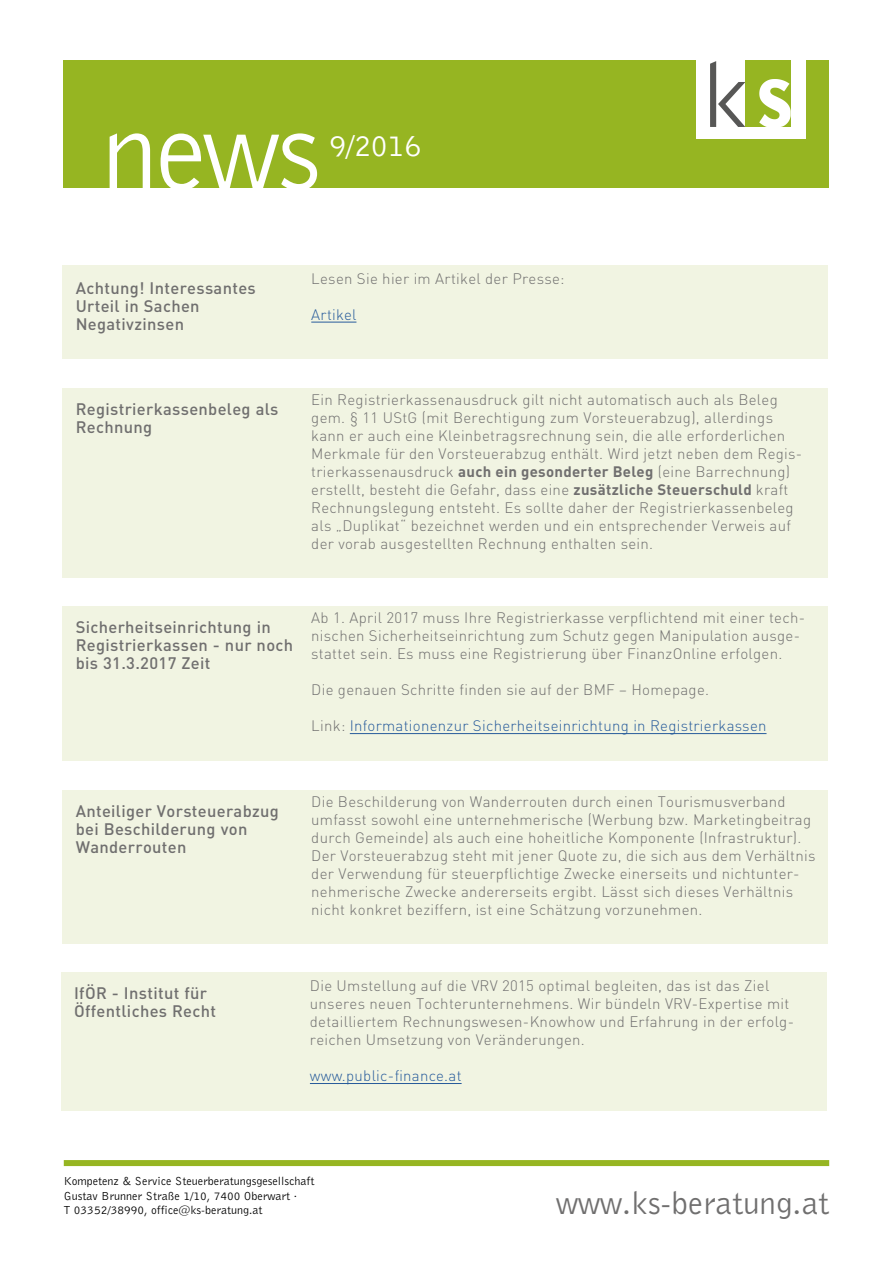
<style>
.page{position:relative;width:893px;height:1263px;background:#fff}
.page>*{position:absolute;margin:0;border:0;box-sizing:border-box;transform-origin:0 0}
.t1{font:114px "Bell Gothic BT";color:#fff}
.t2{font:33px "Bell Gothic BT";color:#706f6f}
.t3{font:31.5px "Bell Gothic BT";color:#fff}
.t4{font:500 16.5px/18px "DIN";letter-spacing:.02em;color:#706f6f}
.t5{font:300 15px/18px "DIN";letter-spacing:.02em;color:#706f6f}
.t6{font:300 15px "DIN";letter-spacing:.02em;color:#275b9b}
.t7{font:12px/14.4px "Bell Gothic BT";color:#000}
.s1{font-weight:700}
.s2{color:#706f6f}
</style>
<div class="page">
<div style="left:62px;top:265px;width:766px;height:93px;background:#f1f4e2"></div>
<div style="left:62px;top:389px;width:766px;height:189px;background:#f1f4e2"></div>
<div style="left:62px;top:607px;width:766px;height:154px;background:#f1f4e2"></div>
<div style="left:62px;top:791px;width:765px;height:153px;background:#f1f4e2"></div>
<div style="left:64px;top:60px;width:765px;height:127px;background:#96b522"></div>
<div style="left:64px;top:1160px;width:765px;height:6px;background:#96b522"></div>
<div style="left:697px;top:53px;width:109px;height:86px;background:#fff"></div>
<svg style="left:710px;top:61px;width:35px;height:66px"></svg>
<div style="left:746px;top:61px;width:45px;height:66px;background:#96b522"></div>
<svg style="left:759px;top:79px;width:32px;height:48px"></svg>
<hr style="left:311px;top:322px;width:45px;height:1px;background:#275b9b">
<hr style="left:350px;top:733px;width:416px;height:1px;background:#275b9b">
<div style="left:62px;top:972px;width:765px;height:139px;background:#f1f4e2"></div>
<hr style="left:310px;top:1083px;width:152px;height:1px;background:#275b9b">
<h1 class="t1" style="left:101px;top:81px;width:221px">news</h1>
<h3 class="t3" style="left:329px;top:126px;width:94px">9/2016</h3>
<p class="t4" style="left:76px;top:278px;width:182px">Achtung! Interessantes<br>Urteil in Sachen<br>Negativzinsen</p>
<p class="t5" style="left:311px;top:269px;width:255px">Lesen Sie hier im Artikel der Presse:</p>
<p class="t6" style="left:311px;top:305px;width:47px">Artikel</p>
<p class="t4" style="left:76px;top:399px;width:204px">Registrierkassenbeleg als<br>Rechnung</p>
<p class="t5" style="left:311px;top:391px;width:493px">Ein Registrierkassenausdruck gilt nicht automatisch auch als Beleg gem. § 11 UStG (mit Berechtigung zum Vorsteuerabzug), allerdings kann er auch eine Kleinbetragsrechnung sein, die alle erforderlichen Merkmale für den Vorsteuerabzug enthält. Wird jetzt neben dem Regis&shy;trierkassenausdruck <span class="s1">auch ein gesonderter Beleg</span> (eine Barrechnung) erstellt, besteht die Gefahr, dass eine <span class="s1">zusätzliche Steuerschuld</span> kraft Rechnungslegung entsteht. Es sollte daher der Registrierkassenbeleg als „Duplikat“ bezeichnet werden und ein entsprechender Verweis auf der vorab ausgestellten Rechnung enthalten sein.</p>
<p class="t4" style="left:76px;top:618px;width:219px">Sicherheitseinrichtung in<br>Registrierkassen - nur noch bis 31.3.2017 Zeit</p>
<p class="t5" style="left:311px;top:609px;width:495px">Ab 1. April 2017 muss Ihre Registrierkasse verpflichtend mit einer tech&shy;nischen Sicherheitseinrichtung zum Schutz gegen Manipulation ausge&shy;stattet sein. Es muss eine Registrierung über FinanzOnline erfolgen.</p>
<p class="t5" style="left:311px;top:681px;width:399px">Die genauen Schritte finden sie auf der BMF – Homepage.</p>
<p class="t6" style="left:311px;top:717px;width:457px"><span class="s2">Link:</span> Informationenzur Sicherheitseinrichtung in Registrierkassen</p>
<p class="t4" style="left:76px;top:802px;width:205px">Anteiliger Vorsteuerabzug bei Beschilderung von<br>Wanderrouten</p>
<p class="t4" style="left:74px;top:983px;width:144px">IfÖR - Institut für<br>Öffentliches Recht</p>
<p class="t5" style="left:311px;top:793px;width:506px">Die Beschilderung von Wanderrouten durch einen Tourismusverband umfasst sowohl eine unternehmerische (Werbung bzw. Marketingbeitrag durch Gemeinde) als auch eine hoheitliche Komponente (Infrastruktur).<br>Der Vorsteuerabzug steht mit jener Quote zu, die sich aus dem Verhältnis der Verwendung für steuerpflichtige Zwecke einerseits und nichtunter&shy;nehmerische Zwecke andererseits ergibt. Lässt sich dieses Verhältnis nicht konkret beziffern, ist eine Schätzung vorzunehmen.</p>
<p class="t5" style="left:310px;top:977px;width:486px">Die Umstellung auf die VRV 2015 optimal begleiten, das ist das Ziel unseres neuen Tochterunternehmens. Wir bündeln VRV-Expertise mit detailliertem Rechnungswesen-Knowhow und Erfahrung in der erfolg&shy;reichen Umsetzung von Veränderungen.</p>
<p class="t6" style="left:310px;top:1067px;width:153px">www.public-finance.at</p>
<p class="t7" style="left:64px;top:1174px;width:252px">Kompetenz &amp; Service Steuerberatungsgesellschaft<br>Gustav Brunner Straße 1/10, 7400 Oberwart ·<br>T 03352/38990, office@ks-beratung.at</p>
<h2 class="t2" style="left:556px;top:1183px;width:275px">www.ks-beratung.at</h2>
</div>
